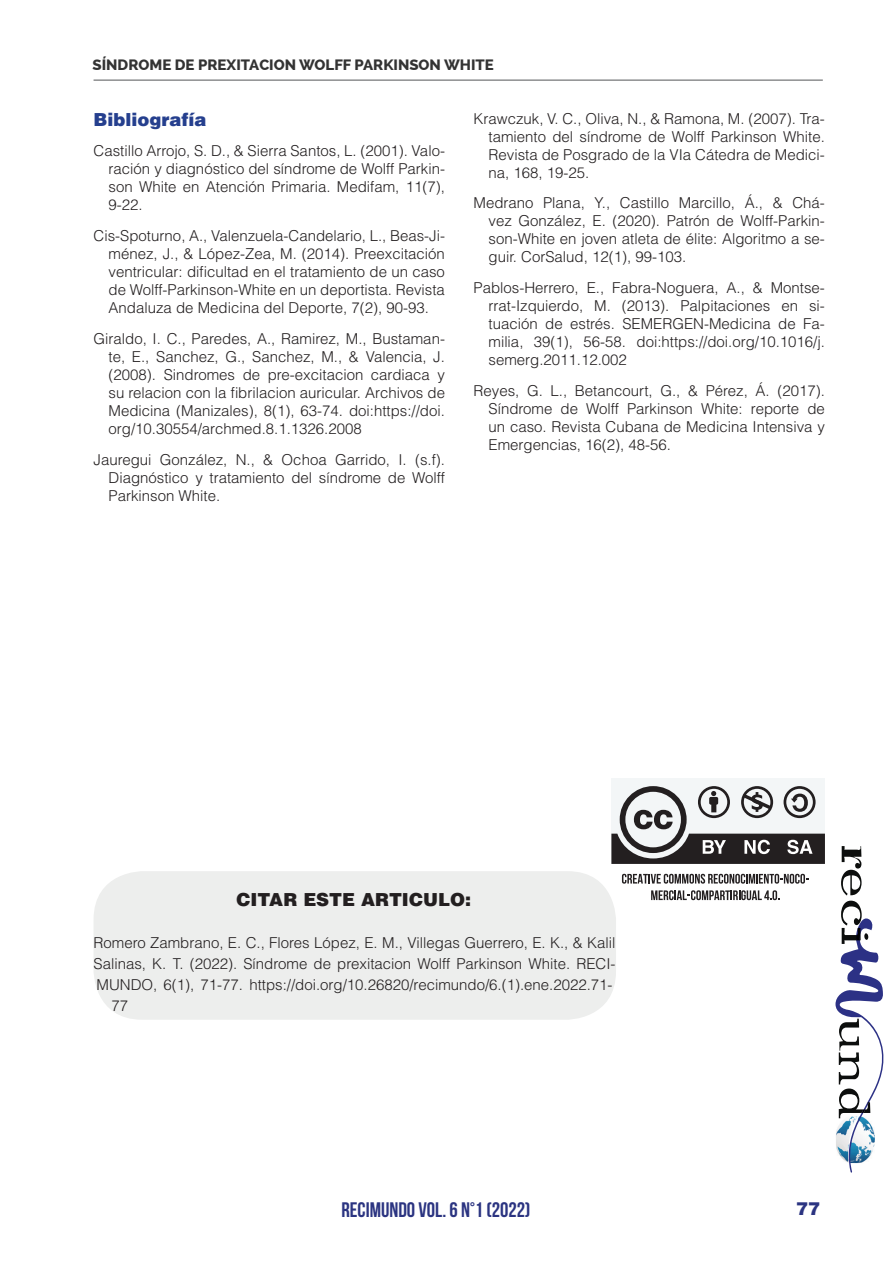
<style>
.page{position:relative;width:893px;height:1263px;background:#fff}
.page>*{position:absolute;margin:0;border:0;box-sizing:border-box;transform-origin:0 0}
.t1{font:700 21px "Bebas Neue";color:#2b3481}
.t2{font:900 18px "Helvetica LT Std";color:#231f20}
.t3{font:900 18px "Helvetica LT Std";color:#253f8e}
.t4{font:900 18px "Helvetica LT Std";color:#2b3481}
.t5{font:300 15px/18px "Helvetica LT Std";color:#231f20;text-align:justify}
.t6{font:800 15px "Raleway";color:#333}
</style>
<div class="page">
<hr style="left:94px;top:80px;width:729px;height:1px;background:#545557">
<svg style="left:841px;top:846px;width:20px;height:49px"></svg>
<svg style="left:835px;top:901px;width:49px;height:272px"></svg>
<div style="left:94px;top:871px;width:522px;height:149px;background:#edeeed;border-radius:49px"></div>
<svg style="left:622px;top:874px;width:187px;height:10px"></svg>
<svg style="left:651px;top:890px;width:128px;height:10px"></svg>
<div style="left:611px;top:778px;width:214px;height:86px;background:#f3f6f7"></div>
<svg style="left:611px;top:786px;width:214px;height:78px"></svg>
<p class="t6" style="left:92px;top:56px;width:403px">SÍNDROME DE PREXITACION WOLFF PARKINSON WHITE</p>
<p class="t3" style="left:94px;top:107px;width:115px">Bibliografía</p>
<p class="t5" style="left:109px;top:142px;width:338px;text-indent:-15px">Castillo Arrojo, S. D., &amp; Sierra Santos, L. (2001). Valo&shy;ración y diagnóstico del síndrome de Wolff Parkin&shy;son White en Atención Primaria. Medifam, 11(7), 9-22.</p>
<p class="t5" style="left:109px;top:227px;width:338px;text-indent:-15px">Cis-Spoturno, A., Valenzuela-Candelario, L., Beas-Ji&shy;ménez, J., &amp; López-Zea, M. (2014). Preexcitación ventricular: dificultad en el tratamiento de un caso de Wolff-Parkinson-White en un deportista. Revista Andaluza de Medicina del Deporte, 7(2), 90-93.</p>
<p class="t5" style="left:109px;top:329px;width:338px;text-indent:-15px">Giraldo, I. C., Paredes, A., Ramirez, M., Bustaman&shy;te, E., Sanchez, G., Sanchez, M., &amp; Valencia, J. (2008). Sindromes de pre-excitacion cardiaca y su relacion con la fibrilacion auricular. Archivos de Medicina (Manizales), 8(1), 63-74. doi:https://doi. org/10.30554/archmed.8.1.1326.2008</p>
<p class="t5" style="left:109px;top:450px;width:338px;text-indent:-15px">Jauregui González, N., &amp; Ochoa Garrido, I. (s.f).<br>Diagnóstico y tratamiento del síndrome de Wolff Parkinson White.</p>
<p class="t5" style="left:488px;top:109px;width:338px;text-indent:-15px">Krawczuk, V. C., Oliva, N., &amp; Ramona, M. (2007). Tra&shy;tamiento del síndrome de Wolff Parkinson White.<br>Revista de Posgrado de la VIa Cátedra de Medici&shy;na, 168, 19-25.</p>
<p class="t5" style="left:488px;top:194px;width:338px;text-indent:-15px">Medrano Plana, Y., Castillo Marcillo, Á., &amp; Chá&shy;vez González, E. (2020). Patrón de Wolff-Parkin&shy;son-White en joven atleta de élite: Algoritmo a se&shy;guir. CorSalud, 12(1), 99-103.</p>
<p class="t5" style="left:488px;top:279px;width:338px;text-indent:-15px">Pablos-Herrero, E., Fabra-Noguera, A., &amp; Montse&shy;rrat-Izquierdo, M. (2013). Palpitaciones en si&shy;tuación de estrés. SEMERGEN-Medicina de Fa&shy;milia, 39(1), 56-58. doi:https://doi.org/10.1016/j. semerg.2011.12.002</p>
<p class="t5" style="left:488px;top:381px;width:338px;text-indent:-15px">Reyes, G. L., Betancourt, G., &amp; Pérez, Á. (2017).<br>Síndrome de Wolff Parkinson White: reporte de un caso. Revista Cubana de Medicina Intensiva y Emergencias, 16(2), 48-56.</p>
<p class="t2" style="left:237px;top:887px;width:236px">CITAR ESTE ARTICULO:</p>
<p class="t5" style="left:94px;top:934px;width:523px">Romero Zambrano, E. C., Flores López, E. M., Villegas Guerrero, E. K., &amp; Kalil</p>
<p class="t5" style="left:94px;top:955px;width:524px">Salinas, K. T. (2022). Síndrome de prexitacion Wolff Parkinson White. RECI-</p>
<p class="t5" style="left:97px;top:976px;width:518px">MUNDO, 6(1), 71-77. https://doi.org/10.26820/recimundo/6.(1).ene.2022.71-</p>
<p class="t5" style="left:112px;top:997px;width:18px">77</p>
<h1 class="t1" style="left:341px;top:1198px;width:190px">RECIMUNDO VOL. 6 N°1 (2022)</h1>
<p class="t4" style="left:796px;top:1197px;width:26px">77</p>
</div>
